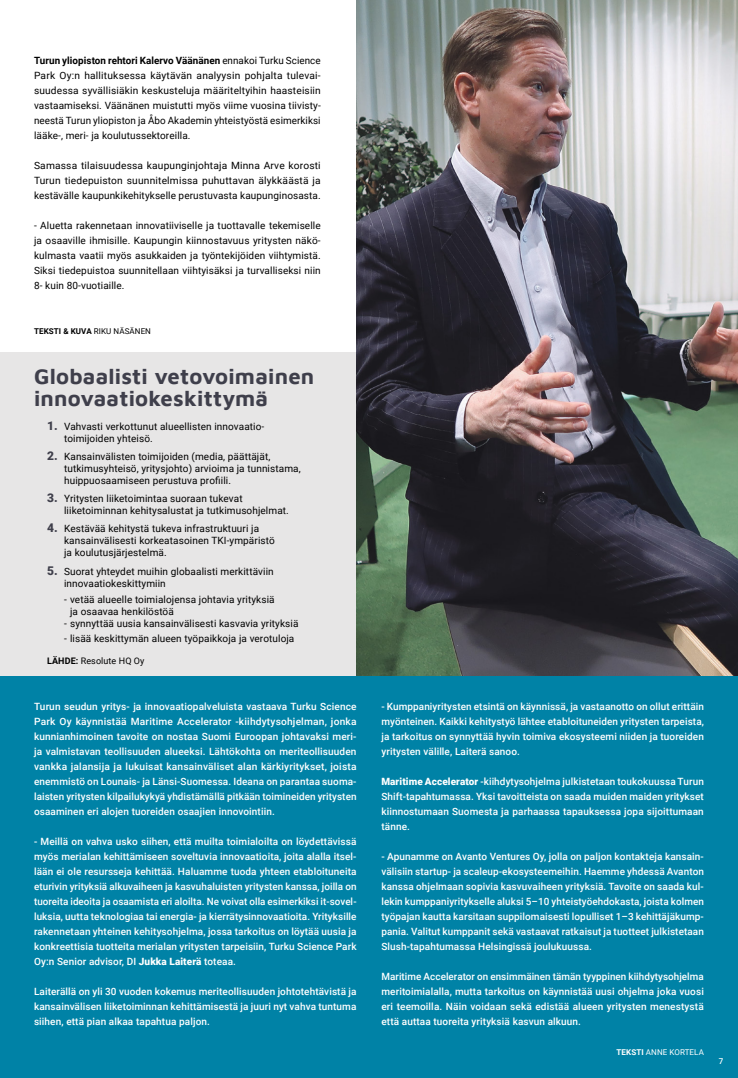
<style>
.page{position:relative;width:738px;height:1078px;background:#fff}
.page>*{position:absolute;margin:0;border:0;box-sizing:border-box;transform-origin:0 0}
.t1{font:700 22px/22px "Maven Pro";letter-spacing:.01em;color:#3f3f4b}
.t2{font:500 10px/15px "Roboto";letter-spacing:.01em;color:#fff;text-align:justify}
.t3{font:10px/15px "Roboto";letter-spacing:.01em;color:#000}
.t4{font:9px "Roboto";letter-spacing:.01em;color:#000}
.t5{font:700 8px "Roboto";letter-spacing:.01em;color:#000}
.t6{font:8px "Roboto";letter-spacing:.01em;color:#fff}
.t7{font:500 8px "Roboto";color:#fff}
.s1{font-weight:700}
.s2{font-weight:400}
.s3{font-weight:900;font-size:12px;color:#3f3f4b}
.s4{font-weight:900}
</style>
<div class="page">
<div style="left:0;top:675px;width:737px;height:402px;background:#0082a6"></div>
<div style="left:0;top:352px;width:356px;height:323px;background:#e7e6e6"></div>
<img style="left:356px;top:0;width:381px;height:675px">
<p class="t3" style="left:34px;top:53px;width:288px;text-align:justify"><span class="s1">Turun yliopiston rehtori Kalervo Väänänen</span> ennakoi Turku Science Park Oy:n hallituksessa käytävän analyysin pohjalta tulevai&shy;suudessa syvällisiäkin keskusteluja määriteltyihin haasteisiin vastaamiseksi. Väänänen muistutti myös viime vuosina tiivisty&shy;neestä Turun yliopiston ja Åbo Akademin yhteistyöstä esimerkiksi lääke-, meri- ja koulutussektoreilla.</p>
<p class="t3" style="left:34px;top:158px;width:288px;text-align:justify">Samassa tilaisuudessa kaupunginjohtaja Minna Arve korosti Turun tiedepuiston suunnitelmissa puhuttavan älykkäästä ja kestävälle kaupunkikehitykselle perustuvasta kaupunginosasta.</p>
<p class="t3" style="left:34px;top:218px;width:288px;text-align:justify">- Aluetta rakennetaan innovatiiviselle ja tuottavalle tekemiselle ja osaaville ihmisille. Kaupungin kiinnostavuus yritysten näkö&shy;kulmasta vaatii myös asukkaiden ja työntekijöiden viihtymistä.<br>Siksi tiedepuistoa suunnitellaan viihtyisäksi ja turvalliseksi niin 8- kuin 80-vuotiaille.</p>
<p class="t5" style="left:34px;top:326px;width:118px">TEKSTI &amp; KUVA <span class="s2">RIKU NÄSÄNEN</span></p>
<h1 class="t1" style="left:34px;top:364px;width:281px">Globaalisti vetovoimainen innovaatiokeskittymä</h1>
<p class="t3" style="left:64px;top:420px;width:202px;line-height:12px;text-indent:-17px"><span class="s3">1.</span> Vahvasti verkottunut alueellisten innovaatio&shy;toimijoiden yhteisö.</p>
<p class="t3" style="left:64px;top:450px;width:238px;line-height:12px;text-indent:-17px"><span class="s3">2.</span> Kansainvälisten toimijoiden (media, päättäjät, tutkimusyhteisö, yritysjohto) arvioima ja tunnistama, huippuosaamiseen perustuva profiili.</p>
<p class="t3" style="left:64px;top:492px;width:226px;line-height:12px;text-indent:-17px"><span class="s3">3.</span> Yritysten liiketoimintaa suoraan tukevat liiketoiminnan kehitysalustat ja tutkimusohjelmat.</p>
<p class="t3" style="left:64px;top:522px;width:212px;line-height:12px;text-indent:-17px"><span class="s3">4.</span> Kestävää kehitystä tukeva infrastruktuuri ja kansainvälisesti korkeatasoinen TKI-ympäristö ja koulutusjärjestelmä.</p>
<p class="t3" style="left:64px;top:564px;width:211px;line-height:12px;text-indent:-17px"><span class="s3">5.</span> Suorat yhteydet muihin globaalisti merkittäviin innovaatiokeskittymiin</p>
<p class="t3" style="left:70px;top:592px;width:206px;line-height:12px;text-indent:-6px">- vetää alueelle toimialojensa johtavia yrityksiä ja osaavaa henkilöstöä</p>
<p class="t3" style="left:64px;top:615px;width:236px">- synnyttää uusia kansainvälisesti kasvavia yrityksiä</p>
<p class="t3" style="left:64px;top:630px;width:232px">- lisää keskittymän alueen työpaikkoja ja verotuloja</p>
<p class="t4" style="left:47px;top:654px;width:99px"><span class="s1">LÄHDE:</span> Resolute HQ Oy</p>
<p class="t2" style="left:34px;top:698px;width:324px">Turun seudun yritys- ja innovaatiopalveluista vastaava Turku Science Park Oy käynnistää Maritime Accelerator -kiihdytysohjelman, jonka kunnianhimoinen tavoite on nostaa Suomi Euroopan johtavaksi meri&shy;ja valmistavan teollisuuden alueeksi. Lähtökohta on meriteollisuuden vankka jalansija ja lukuisat kansainväliset alan kärkiyritykset, joista enemmistö on Lounais- ja Länsi-Suomessa. Ideana on parantaa suoma&shy;laisten yritysten kilpailukykyä yhdistämällä pitkään toimineiden yritysten osaaminen eri alojen tuoreiden osaajien innovointiin.</p>
<p class="t2" style="left:34px;top:833px;width:324px">- Meillä on vahva usko siihen, että muilta toimialoilta on löydettävissä myös merialan kehittämiseen soveltuvia innovaatioita, joita alalla itsel&shy;lään ei ole resursseja kehittää. Haluamme tuoda yhteen etabloituneita eturivin yrityksiä alkuvaiheen ja kasvuhaluisten yritysten kanssa, joilla on tuoreita ideoita ja osaamista eri aloilta. Ne voivat olla esimerkiksi it-sovel&shy;luksia, uutta teknologiaa tai energia- ja kierrätysinnovaatioita. Yrityksille rakennetaan yhteinen kehitysohjelma, jossa tarkoitus on löytää uusia ja konkreettisia tuotteita merialan yritysten tarpeisiin, Turku Science Park Oy:n Senior advisor, DI <span class="s4">Jukka Laiterä</span> toteaa.</p>
<p class="t2" style="left:34px;top:983px;width:324px">Laiterällä on yli 30 vuoden kokemus meriteollisuuden johtotehtävistä ja kansainvälisen liiketoiminnan kehittämisestä ja juuri nyt vahva tuntuma siihen, että pian alkaa tapahtua paljon.</p>
<p class="t2" style="left:381px;top:698px;width:324px">- Kumppaniyritysten etsintä on käynnissä, ja vastaanotto on ollut erittäin myönteinen. Kaikki kehitystyö lähtee etabloituneiden yritysten tarpeista, ja tarkoitus on synnyttää hyvin toimiva ekosysteemi niiden ja tuoreiden yritysten välille, Laiterä sanoo.</p>
<p class="t2" style="left:381px;top:773px;width:324px"><span class="s4">Maritime Accelerator</span> -kiihdytysohjelma julkistetaan toukokuussa Turun Shift-tapahtumassa. Yksi tavoitteista on saada muiden maiden yritykset kiinnostumaan Suomesta ja parhaassa tapauksessa jopa sijoittumaan tänne.</p>
<p class="t2" style="left:381px;top:848px;width:324px">- Apunamme on Avanto Ventures Oy, jolla on paljon kontakteja kansain&shy;välisiin startup- ja scaleup-ekosysteemeihin. Haemme yhdessä Avanton kanssa ohjelmaan sopivia kasvuvaiheen yrityksiä. Tavoite on saada kul&shy;lekin kumppaniyritykselle aluksi 5–10 yhteistyöehdokasta, joista kolmen työpajan kautta karsitaan suppilomaisesti lopulliset 1–3 kehittäjäkump&shy;pania. Valitut kumppanit sekä vastaavat ratkaisut ja tuotteet julkistetaan Slush-tapahtumassa Helsingissä joulukuussa.</p>
<p class="t2" style="left:381px;top:968px;width:324px">Maritime Accelerator on ensimmäinen tämän tyyppinen kiihdytysohjelma meritoimialalla, mutta tarkoitus on käynnistää uusi ohjelma joka vuosi eri teemoilla. Näin voidaan sekä edistää alueen yritysten menestystä että auttaa tuoreita yrityksiä kasvun alkuun.</p>
<p class="t6" style="left:616px;top:1046px;width:89px"><span class="s1">TEKSTI</span> ANNE KORTELA</p>
<p class="t7" style="left:718px;top:1055px;width:6px">7</p>
</div>
